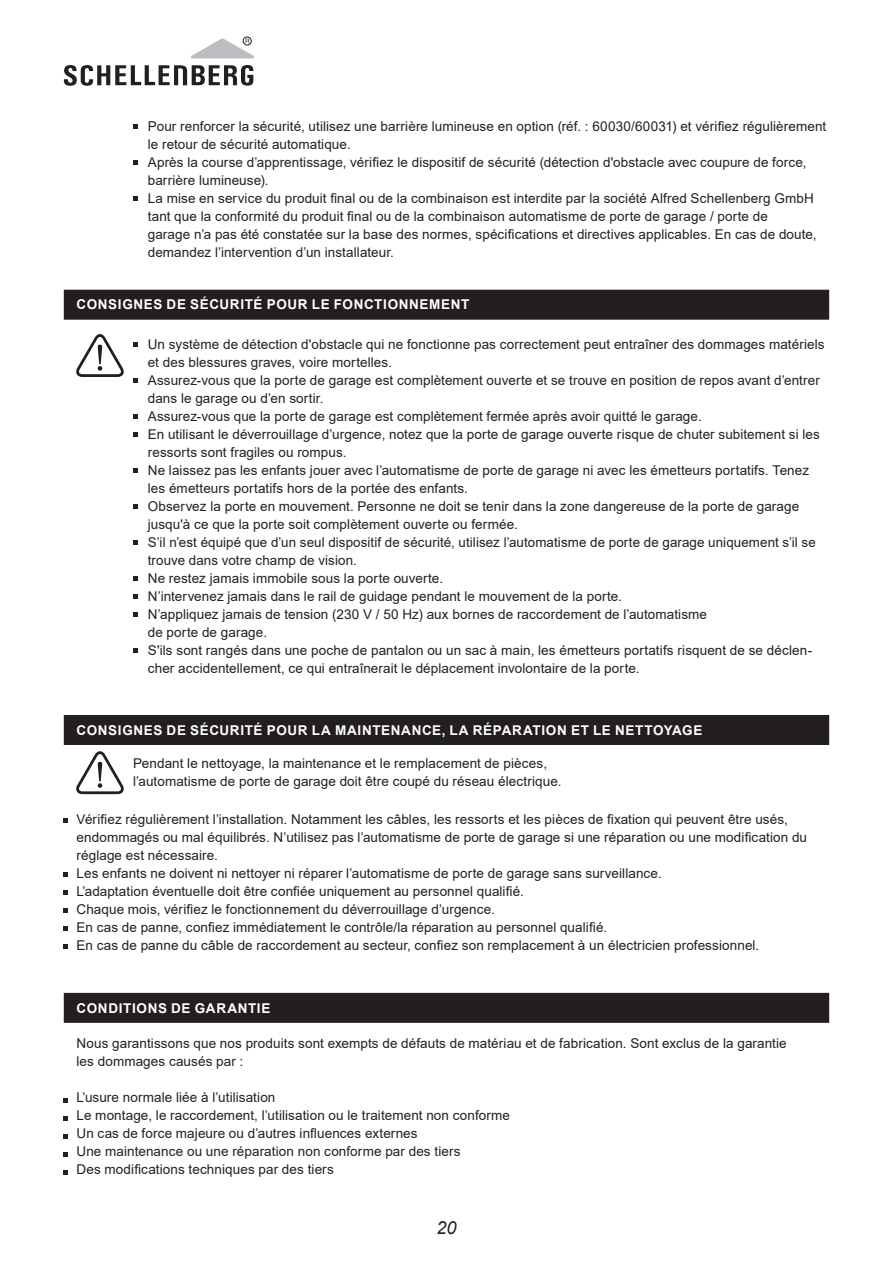
<style>
.page{position:relative;width:893px;height:1263px;background:#fff}
.page>*{position:absolute;margin:0;border:0;box-sizing:border-box;transform-origin:0 0}
.t1{font:italic 18px "Arial";color:#231f20}
._02_Copy_normal{font:13.5px/18px "Arial";letter-spacing:.005em;color:#231f20}
._02_Text{font:13.5px "Arial";letter-spacing:.005em;color:#231f20}
._01_Headline_Seitena{font:700 13.5px "Arial";letter-spacing:.05em;color:#fff}
._01_Headline_Balken{font:700 13.5px "Arial";letter-spacing:.045em;color:#fff}
</style>
<div class="page">
<div style="left:243px;top:37px;width:9px;height:8px;border:1px solid #231f20;border-radius:50%"></div>
<svg style="left:64px;top:65px;width:189px;height:21px"></svg>
<svg style="left:191px;top:39px;width:63px;height:19px"></svg>
<div style="left:64px;top:290px;width:765px;height:30px;background:#231f20"></div>
<div style="left:64px;top:715px;width:765px;height:30px;background:#231f20"></div>
<div style="left:64px;top:993px;width:765px;height:30px;background:#231f20"></div>
<svg style="left:133px;top:125px;width:4px;height:4px"></svg>
<svg style="left:133px;top:161px;width:4px;height:4px"></svg>
<svg style="left:133px;top:197px;width:4px;height:4px"></svg>
<svg style="left:133px;top:342px;width:4px;height:4px"></svg>
<svg style="left:133px;top:378px;width:4px;height:4px"></svg>
<svg style="left:133px;top:414px;width:4px;height:4px"></svg>
<svg style="left:133px;top:432px;width:4px;height:4px"></svg>
<svg style="left:133px;top:468px;width:4px;height:4px"></svg>
<svg style="left:133px;top:504px;width:4px;height:4px"></svg>
<svg style="left:133px;top:540px;width:4px;height:4px"></svg>
<svg style="left:133px;top:576px;width:4px;height:4px"></svg>
<svg style="left:133px;top:594px;width:4px;height:4px"></svg>
<svg style="left:133px;top:612px;width:4px;height:4px"></svg>
<svg style="left:133px;top:648px;width:4px;height:4px"></svg>
<svg style="left:64px;top:818px;width:4px;height:4px"></svg>
<svg style="left:64px;top:872px;width:4px;height:4px"></svg>
<svg style="left:64px;top:890px;width:4px;height:4px"></svg>
<svg style="left:64px;top:908px;width:4px;height:4px"></svg>
<svg style="left:64px;top:926px;width:4px;height:4px"></svg>
<svg style="left:64px;top:944px;width:4px;height:4px"></svg>
<svg style="left:64px;top:1098px;width:4px;height:4px"></svg>
<svg style="left:64px;top:1116px;width:4px;height:4px"></svg>
<svg style="left:64px;top:1134px;width:4px;height:4px"></svg>
<svg style="left:64px;top:1152px;width:4px;height:4px"></svg>
<svg style="left:64px;top:1170px;width:4px;height:4px"></svg>
<svg style="left:76px;top:334px;width:48px;height:43px"></svg>
<svg style="left:76px;top:751px;width:48px;height:43px"></svg>
<p class="_02_Copy_normal" style="left:148px;top:117px;width:680px">Pour renforcer la sécurité, utilisez une barrière lumineuse en option (réf. : 60030/60031) et vérifiez régulièrement le retour de sécurité automatique.</p>
<p class="_02_Copy_normal" style="left:148px;top:153px;width:660px">Après la course d’apprentissage, vérifiez le dispositif de sécurité (détection d'obstacle avec coupure de force, barrière lumineuse).</p>
<p class="_02_Copy_normal" style="left:148px;top:189px;width:670px">La mise en service du produit final ou de la combinaison est interdite par la société Alfred Schellenberg GmbH tant que la conformité du produit final ou de la combinaison automatisme de porte de garage / porte de<br>garage n’a pas été constatée sur la base des normes, spécifications et directives applicables. En cas de doute, demandez l’intervention d’un installateur.</p>
<p class="_01_Headline_Balken" style="left:77px;top:295px;width:394px">CONSIGNES DE SÉCURITÉ POUR LE FONCTIONNEMENT</p>
<p class="_02_Copy_normal" style="left:148px;top:335px;width:678px">Un système de détection d'obstacle qui ne fonctionne pas correctement peut entraîner des dommages matériels et des blessures graves, voire mortelles.</p>
<p class="_02_Copy_normal" style="left:148px;top:371px;width:674px">Assurez-vous que la porte de garage est complètement ouverte et se trouve en position de repos avant d’entrer dans le garage ou d’en sortir.</p>
<p class="_02_Copy_normal" style="left:148px;top:407px;width:553px">Assurez-vous que la porte de garage est complètement fermée après avoir quitté le garage.</p>
<p class="_02_Copy_normal" style="left:148px;top:425px;width:674px">En utilisant le déverrouillage d’urgence, notez que la porte de garage ouverte risque de chuter subitement si les ressorts sont fragiles ou rompus.</p>
<p class="_02_Copy_normal" style="left:148px;top:461px;width:663px">Ne laissez pas les enfants jouer avec l’automatisme de porte de garage ni avec les émetteurs portatifs. Tenez les émetteurs portatifs hors de la portée des enfants.</p>
<p class="_02_Copy_normal" style="left:148px;top:497px;width:653px">Observez la porte en mouvement. Personne ne doit se tenir dans la zone dangereuse de la porte de garage jusqu'à ce que la porte soit complètement ouverte ou fermée.</p>
<p class="_02_Copy_normal" style="left:148px;top:533px;width:669px">S’il n’est équipé que d’un seul dispositif de sécurité, utilisez l’automatisme de porte de garage uniquement s’il se trouve dans votre champ de vision.</p>
<p class="_02_Copy_normal" style="left:148px;top:569px;width:294px">Ne restez jamais immobile sous la porte ouverte.</p>
<p class="_02_Copy_normal" style="left:148px;top:587px;width:473px">N’intervenez jamais dans le rail de guidage pendant le mouvement de la porte.</p>
<p class="_02_Copy_normal" style="left:148px;top:605px;width:561px">N’appliquez jamais de tension (230 V / 50 Hz) aux bornes de raccordement de l’automatisme de porte de garage.</p>
<p class="_02_Copy_normal" style="left:148px;top:641px;width:666px">S'ils sont rangés dans une poche de pantalon ou un sac à main, les émetteurs portatifs risquent de se déclen&shy;cher accidentellement, ce qui entraînerait le déplacement involontaire de la porte.</p>
<p class="_01_Headline_Seitena" style="left:77px;top:721px;width:627px">CONSIGNES DE SÉCURITÉ POUR LA MAINTENANCE, LA RÉPARATION ET LE NETTOYAGE</p>
<p class="_02_Copy_normal" style="left:133px;top:754px;width:416px">Pendant le nettoyage, la maintenance et le remplacement de pièces,</p>
<p class="_02_Copy_normal" style="left:133px;top:772px;width:428px">l’automatisme de porte de garage doit être coupé du réseau électrique.</p>
<p class="_02_Copy_normal" style="left:77px;top:810px;width:732px">Vérifiez régulièrement l’installation. Notamment les câbles, les ressorts et les pièces de fixation qui peuvent être usés, endommagés ou mal équilibrés. N’utilisez pas l’automatisme de porte de garage si une réparation ou une modification du réglage est nécessaire.</p>
<p class="_02_Copy_normal" style="left:77px;top:864px;width:584px">Les enfants ne doivent ni nettoyer ni réparer l’automatisme de porte de garage sans surveillance.</p>
<p class="_02_Copy_normal" style="left:77px;top:882px;width:449px">L’adaptation éventuelle doit être confiée uniquement au personnel qualifié.</p>
<p class="_02_Copy_normal" style="left:77px;top:900px;width:420px">Chaque mois, vérifiez le fonctionnement du déverrouillage d’urgence.</p>
<p class="_02_Copy_normal" style="left:77px;top:918px;width:532px">En cas de panne, confiez immédiatement le contrôle/la réparation au personnel qualifié.</p>
<p class="_02_Copy_normal" style="left:77px;top:936px;width:684px">En cas de panne du câble de raccordement au secteur, confiez son remplacement à un électricien professionnel.</p>
<p class="_01_Headline_Seitena" style="left:77px;top:998px;width:195px">CONDITIONS DE GARANTIE</p>
<p class="_02_Text" style="left:77px;top:1034px;width:712px">Nous garantissons que nos produits sont exempts de défauts de matériau et de fabrication. Sont exclus de la garantie</p>
<p class="_02_Text" style="left:77px;top:1052px;width:168px">les dommages causés par :</p>
<p class="_02_Copy_normal" style="left:77px;top:1088px;width:200px">L’usure normale liée à l’utilisation</p>
<p class="_02_Copy_normal" style="left:77px;top:1106px;width:435px">Le montage, le raccordement, l’utilisation ou le traitement non conforme</p>
<p class="_02_Copy_normal" style="left:77px;top:1124px;width:343px">Un cas de force majeure ou d’autres influences externes</p>
<p class="_02_Copy_normal" style="left:77px;top:1142px;width:386px">Une maintenance ou une réparation non conforme par des tiers</p>
<p class="_02_Copy_normal" style="left:77px;top:1160px;width:259px">Des modifications techniques par des tiers</p>
<h1 class="t1" style="left:436px;top:1215px;width:22px">20</h1>
</div>
